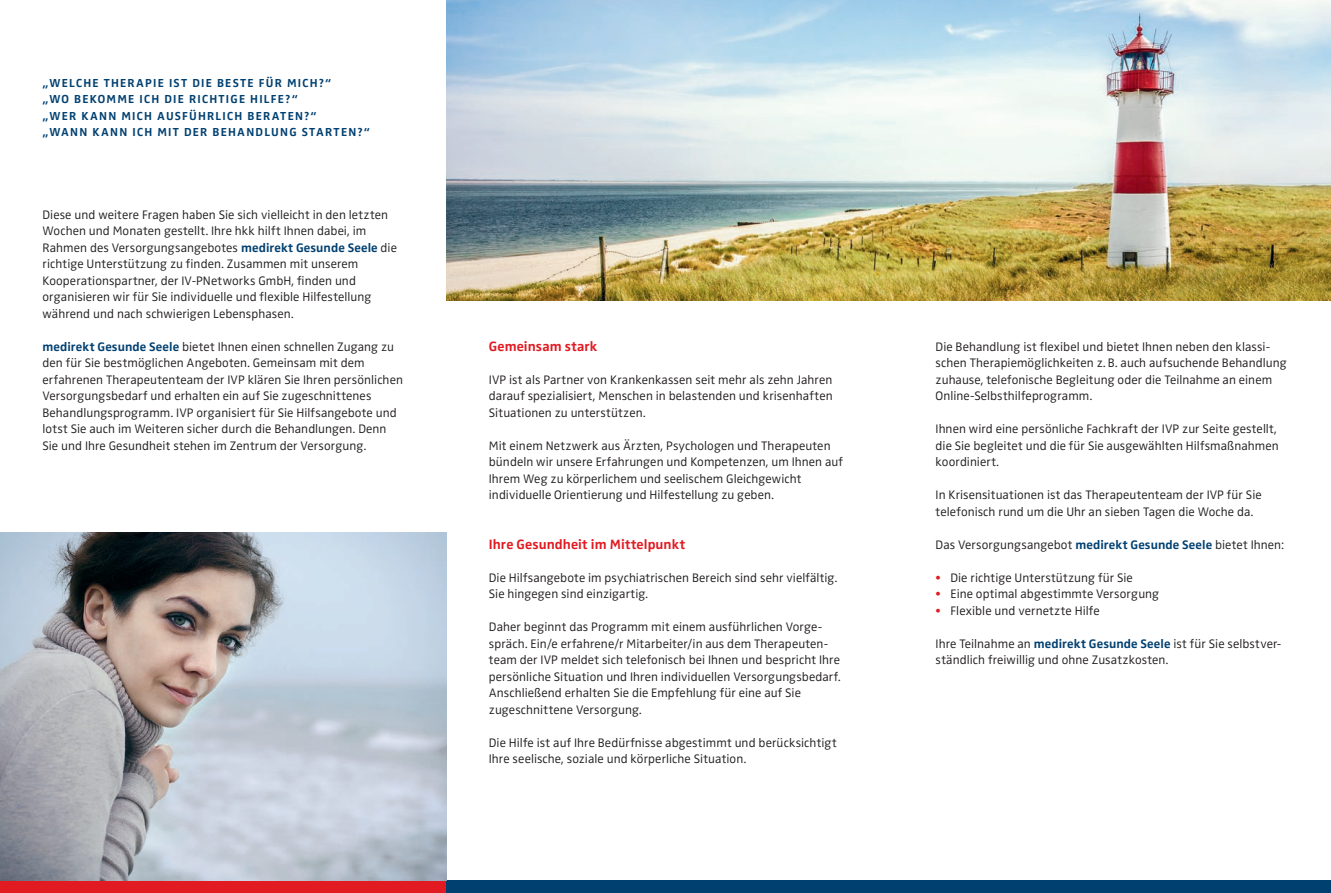
<style>
.page{position:relative;width:1331px;height:893px;background:#fff}
.page>*{position:absolute;margin:0;border:0;box-sizing:border-box;transform-origin:0 0}
.t1{font:700 13.95px "Zwo";letter-spacing:.005em;color:#e21a21}
.t2{font:300 12.75px/16.5px "Zwo";letter-spacing:.005em;color:#231f20}
.t3{font:700 12px/16.5px "Zwo";letter-spacing:.1em;color:#004071}
.s1{font-weight:700;color:#004071}
.s2{color:#e21a21}
</style>
<div class="page">
<div style="left:0;top:880px;width:446px;height:13px;background:#e21a21"></div>
<div style="left:446px;top:880px;width:885px;height:13px;background:#004071"></div>
<img style="left:0;top:532px;width:446px;height:348px">
<img style="left:446px;top:0;width:885px;height:301px">
<p class="t3" style="left:43px;top:74px;width:329px">„WELCHE THERAPIE IST DIE BESTE FÜR MICH?“<br>„WO BEKOMME ICH DIE RICHTIGE HILFE?“<br>„WER KANN MICH AUSFÜHRLICH BERATEN?“<br>„WANN KANN ICH MIT DER BEHANDLUNG STARTEN?“</p>
<p class="t2" style="left:43px;top:206px;width:356px">Diese und weitere Fragen haben Sie sich vielleicht in den letzten Wochen und Monaten gestellt. Ihre hkk hilft Ihnen dabei, im Rahmen des Versorgungsangebotes <span class="s1">medirekt Gesunde Seele</span> die richtige Unterstützung zu finden. Zusammen mit unserem Kooperationspartner, der IV-PNetworks GmbH, finden und organisieren wir für Sie individuelle und flexible Hilfestellung während und nach schwierigen Lebensphasen.</p>
<p class="t2" style="left:43px;top:338px;width:362px"><span class="s1">medirekt Gesunde Seele</span> bietet Ihnen einen schnellen Zugang zu den für Sie bestmöglichen Angeboten. Gemeinsam mit dem erfahrenen Therapeutenteam der IVP klären Sie Ihren persönlichen Versorgungsbedarf und erhalten ein auf Sie zugeschnittenes Behandlungsprogramm. IVP organisiert für Sie Hilfsangebote und lotst Sie auch im Weiteren sicher durch die Behandlungen. Denn Sie und Ihre Gesundheit stehen im Zentrum der Versorgung.</p>
<p class="t1" style="left:489px;top:338px;width:110px">Gemeinsam stark</p>
<p class="t2" style="left:489px;top:371px;width:345px;text-align:justify">IVP ist als Partner von Krankenkassen seit mehr als zehn Jahren darauf spezialisiert, Menschen in belastenden und krisenhaften Situationen zu unterstützen.</p>
<p class="t2" style="left:489px;top:437px;width:356px">Mit einem Netzwerk aus Ärzten, Psychologen und Therapeuten bündeln wir unsere Erfahrungen und Kompetenzen, um Ihnen auf Ihrem Weg zu körperlichem und seelischem Gleichgewicht individuelle Orientierung und Hilfestellung zu geben.</p>
<p class="t1" style="left:489px;top:536px;width:198px">Ihre Gesundheit im Mittelpunkt</p>
<p class="t2" style="left:489px;top:569px;width:350px">Die Hilfsangebote im psychiatrischen Bereich sind sehr vielfältig.<br>Sie hingegen sind einzigartig.</p>
<p class="t2" style="left:489px;top:619px;width:353px">Daher beginnt das Programm mit einem ausführlichen Vorge&shy;spräch. Ein/e erfahrene/r Mitarbeiter/in aus dem Therapeuten&shy;team der IVP meldet sich telefonisch bei Ihnen und bespricht Ihre persönliche Situation und Ihren individuellen Versorgungsbedarf.<br>Anschließend erhalten Sie die Empfehlung für eine auf Sie zugeschnittene Versorgung.</p>
<p class="t2" style="left:489px;top:734px;width:349px">Die Hilfe ist auf Ihre Bedürfnisse abgestimmt und berücksichtigt<br>Ihre seelische, soziale und körperliche Situation.</p>
<p class="t2" style="left:936px;top:338px;width:353px">Die Behandlung ist flexibel und bietet Ihnen neben den klassi&shy;schen Therapiemöglichkeiten z. B. auch aufsuchende Behandlung zuhause, telefonische Begleitung oder die Teilnahme an einem Online-Selbsthilfeprogramm.</p>
<p class="t2" style="left:936px;top:421px;width:345px">Ihnen wird eine persönliche Fachkraft der IVP zur Seite gestellt, die Sie begleitet und die für Sie ausgewählten Hilfsmaßnahmen koordiniert.</p>
<p class="t2" style="left:936px;top:487px;width:328px">In Krisensituationen ist das Therapeutenteam der IVP für Sie telefonisch rund um die Uhr an sieben Tagen die Woche da.</p>
<p class="t2" style="left:936px;top:536px;width:350px">Das Versorgungsangebot <span class="s1">medirekt Gesunde Seele</span> bietet Ihnen:</p>
<p class="t2" style="left:936px;top:569px;width:199px"><span class="s2">•</span> Die richtige Unterstützung für Sie</p>
<p class="t2" style="left:936px;top:586px;width:225px"><span class="s2">•</span> Eine optimal abgestimmte Versorgung</p>
<p class="t2" style="left:936px;top:602px;width:166px"><span class="s2">•</span> Flexible und vernetzte Hilfe</p>
<p class="t2" style="left:936px;top:635px;width:347px">Ihre Teilnahme an <span class="s1">medirekt Gesunde Seele</span> ist für Sie selbstver&shy;ständlich freiwillig und ohne Zusatzkosten.</p>
</div>
